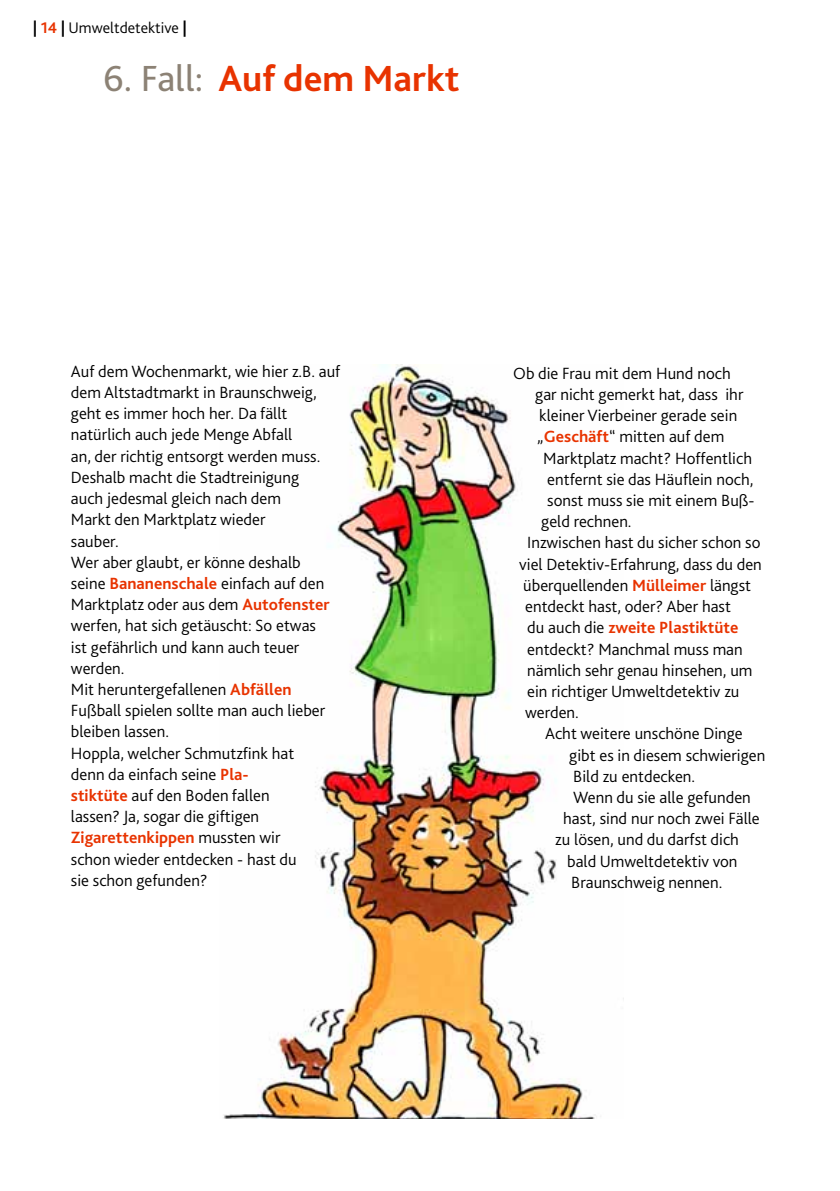
<style>
.page{position:relative;width:840px;height:1191px;background:#fff}
.page>*{position:absolute;margin:0;border:0;box-sizing:border-box;transform-origin:0 0}
.t1{font:700 38px "Bliss 2";color:#e83300}
.t2{font:300 17px/21.2px "Bliss 2";color:#000}
.t3{font:700 17px "Bliss 2";color:#e83300}
.t4{font:300 16px "Bliss 2";color:#000}
.s1{font-weight:700}
.s2{font-weight:700;color:#e83300}
.s3{font-weight:400;color:#8c8275}
.s4{font-weight:300;color:#000}
</style>
<div class="page">
<img style="left:223px;top:365px;width:374px;height:753px">
<p class="t4" style="left:33px;top:17px;width:155px"><span class="s1">|</span> <span class="s2">14</span> <span class="s1">|</span> Umweltdetektive <span class="s1">|</span></p>
<h1 class="t1" style="left:103px;top:55px;width:358px"><span class="s3">6. Fall:</span> Auf dem Markt</h1>
<p class="t2" style="left:71px;top:360px;width:271px">Auf dem Wochenmarkt, wie hier z.B. auf dem Altstadtmarkt in Braunschweig, geht es immer hoch her. Da fällt natürlich auch jede Menge Abfall<br>an, der richtig entsorgt werden muss.<br>Deshalb macht die Stadtreinigung<br>auch jedesmal gleich nach dem<br>Markt den Marktplatz wieder<br>sauber.<br>Wer aber glaubt, er könne deshalb<br>seine <span class="s2">Bananenschale</span> einfach auf den<br>Marktplatz oder aus dem <span class="s2">Autofenster </span>werfen, hat sich getäuscht: So etwas<br>ist gefährlich und kann auch teuer werden.<br>Mit heruntergefallenen <span class="s2">Abfällen<br></span>Fußball spielen sollte man auch lieber bleiben lassen.<br>Hoppla, welcher Schmutzfink hat<br>denn da einfach seine <span class="s2">Pla-<br>stiktüte</span> auf den Boden fallen<br>lassen? Ja, sogar die giftigen<br><span class="s2">Zigarettenkippen</span> mussten wir<br>schon wieder entdecken - hast du<br>sie schon gefunden?</p>
<p class="t2" style="left:513px;top:362px;width:219px">Ob die Frau mit dem Hund noch</p>
<p class="t2" style="left:535px;top:383px;width:209px">gar nicht gemerkt hat, dass ihr</p>
<p class="t2" style="left:539px;top:404px;width:199px">kleiner Vierbeiner gerade sein</p>
<p class="t2" style="left:537px;top:426px;width:188px">„<span class="s2">Geschäft</span>“ mitten auf dem</p>
<p class="t2" style="left:543px;top:447px;width:210px">Marktplatz macht? Hoffentlich</p>
<p class="t2" style="left:547px;top:468px;width:207px">entfernt sie das Häuflein noch,</p>
<p class="t2" style="left:547px;top:489px;width:209px">sonst muss sie mit einem Buß-</p>
<p class="t2" style="left:541px;top:510px;width:92px">geld rechnen.</p>
<p class="t2" style="left:527px;top:532px;width:234px">Inzwischen hast du sicher schon so</p>
<p class="t2" style="left:519px;top:553px;width:244px">viel Detektiv-Erfahrung, dass du den</p>
<p class="t2" style="left:523px;top:574px;width:229px">überquellenden <span class="s2">Mülleimer</span> längst</p>
<p class="t2" style="left:525px;top:595px;width:207px">entdeckt hast, oder? Aber hast</p>
<p class="t3" style="left:527px;top:617px;width:213px"><span class="s4">du auch die</span> zweite Plastiktüte</p>
<p class="t2" style="left:527px;top:638px;width:217px">entdeckt? Manchmal muss man</p>
<p class="t2" style="left:527px;top:659px;width:227px">nämlich sehr genau hinsehen, um</p>
<p class="t2" style="left:527px;top:680px;width:214px">ein richtiger Umweltdetektiv zu</p>
<p class="t2" style="left:525px;top:701px;width:55px">werden.</p>
<p class="t2" style="left:545px;top:722px;width:199px">Acht weitere unschöne Dinge</p>
<p class="t2" style="left:569px;top:744px;width:197px">gibt es in diesem schwierigen</p>
<p class="t2" style="left:573px;top:765px;width:123px">Bild zu entdecken.</p>
<p class="t2" style="left:573px;top:786px;width:179px">Wenn du sie alle gefunden</p>
<p class="t2" style="left:563px;top:807px;width:198px">hast, sind nur noch zwei Fälle</p>
<p class="t2" style="left:555px;top:828px;width:185px">zu lösen, und du darfst dich</p>
<p class="t2" style="left:567px;top:850px;width:172px">bald Umweltdetektiv von</p>
<p class="t2" style="left:571px;top:871px;width:153px">Braunschweig nennen.</p>
</div>
